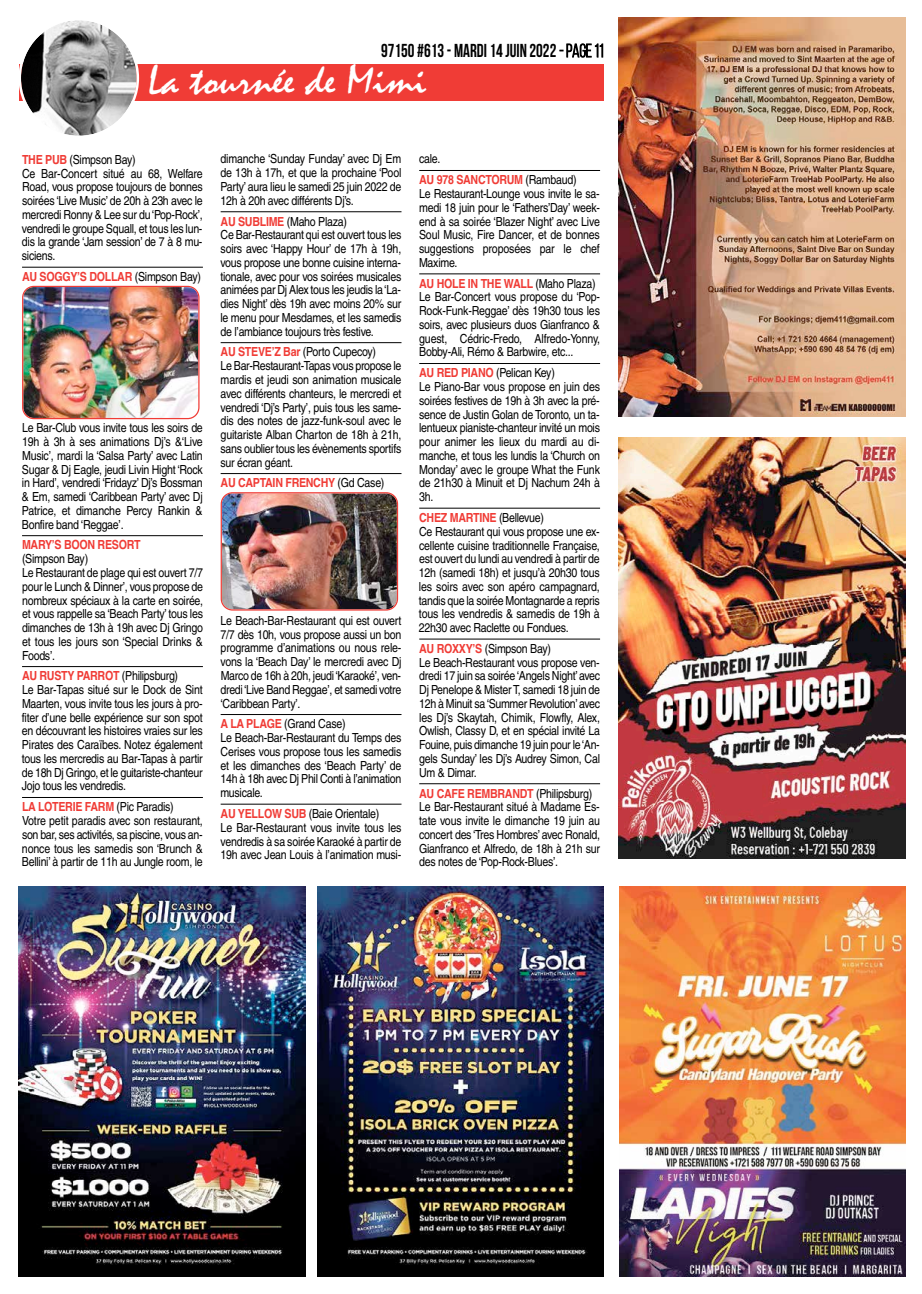
<style>
.page{position:relative;width:922px;height:1294px;background:#fff}
.page>*{position:absolute;margin:0;border:0;box-sizing:border-box;transform-origin:0 0}
.t1{font:42.25px "Mistral";color:#fff;scale:1.07 1}
.t2{font:700 18.75px "Bebas Neue";color:#000;scale:.9 1}
.t3{font:12.5px/13.8px "Helvetica";letter-spacing:-.025em;color:#000;scale:.85 1}
.t4{font:700 12.5px "Helvetica";letter-spacing:-.025em;color:#f03c36;scale:.85 1}
.s1{font-weight:400}
.s2{font-weight:700;color:#f03c36}
.s3{font-weight:400;color:#000}
</style>
<div class="page">
<div style="left:19px;top:64px;width:584px;height:36px;background:#f03c36"></div>
<svg style="left:19px;top:20px;width:120px;height:116px"></svg>
<svg style="left:559px;top:43px;width:44px;height:15px"></svg>
<img style="left:619px;top:886px;width:285px;height:390px">
<img style="left:19px;top:886px;width:286px;height:390px">
<img style="left:317px;top:886px;width:286px;height:390px">
<img style="left:618px;top:437px;width:286px;height:421px">
<img style="left:618px;top:18px;width:286px;height:398px">
<hr style="left:22px;top:267px;width:181px;height:1px;background:#000">
<hr style="left:22px;top:535px;width:181px;height:1px;background:#000">
<hr style="left:22px;top:666px;width:181px;height:1px;background:#000">
<hr style="left:22px;top:797px;width:181px;height:1px;background:#000">
<hr style="left:220px;top:211px;width:181px;height:1px;background:#000">
<hr style="left:220px;top:342px;width:181px;height:1px;background:#000">
<hr style="left:220px;top:473px;width:181px;height:1px;background:#000">
<hr style="left:220px;top:714px;width:181px;height:1px;background:#000">
<hr style="left:220px;top:803px;width:181px;height:1px;background:#000">
<hr style="left:419px;top:170px;width:181px;height:1px;background:#000">
<hr style="left:419px;top:273px;width:181px;height:1px;background:#000">
<hr style="left:419px;top:363px;width:181px;height:1px;background:#000">
<hr style="left:419px;top:508px;width:181px;height:1px;background:#000">
<hr style="left:419px;top:638px;width:181px;height:1px;background:#000">
<hr style="left:419px;top:783px;width:181px;height:1px;background:#000">
<img style="left:220px;top:492px;width:178px;height:118px">
<img style="left:22px;top:286px;width:177px;height:133px">
<h2 class="t2" style="left:381px;top:41px;width:249px">97150 #613- MARDI14 JUIN 2022 <span class="s1">-page11</span></h2>
<h1 class="t1" style="left:148px;top:57px;width:262px">La tournée de Mimi</h1>
<p class="t3" style="left:22px;top:152px;width:214px"><span class="s2">THE PUB</span> (Simpson Bay)<br>Ce Bar-Concert situé au 68, Welfare<br>Road, vous propose toujours de bonnes soirées ‘Live Music’ de 20h à 23h avec le mercredi Ronny &amp; Lee sur du‘Pop-Rock’, vendredi le groupe Squall, et tous les lun&shy;dis la grande ‘Jam session’ de 7 à 8 mu&shy;siciens.</p>
<p class="t4" style="left:22px;top:266px;width:212px">AU SOGGY’S DOLLAR <span class="s3">(Simpson Bay)</span></p>
<p class="t3" style="left:22px;top:421px;width:214px;text-align:justify">Le Bar-Club vous invite tous les soirs de 19h à 3h à ses animations Dj’s &amp;‘Live Music’, mardi la ‘Salsa Party’ avec Latin Sugar &amp; Dj Eagle, jeudi Livin Hight ‘Rock in Hard’, vendredi ‘Fridayz’ Dj’s Bossman &amp; Em, samedi ‘Caribbean Party’ avec Dj Patrice, et dimanche Percy Rankin &amp; Bonfire band ‘Reggae’.</p>
<p class="t4" style="left:22px;top:535px;width:141px">MARY’S BOON RESORT</p>
<p class="t3" style="left:22px;top:552px;width:214px">(Simpson Bay)<br>Le Restaurant de plage qui est ouvert 7/7 pour le Lunch &amp; Dinner’, vous propose de nombreux spéciaux à la carte en soirée, et vous rappelle sa ‘Beach Party’ tous les dimanches de 13h à 19h avec Dj Gringo et tous les jours son ‘Special Drinks &amp;<br>Foods’.</p>
<p class="t3" style="left:22px;top:669px;width:214px"><span class="s2">AU RUSTY PARROT</span> (Philipsburg)<br>Le Bar-Tapas situé sur le Dock de Sint Maarten, vous invite tous les jours à pro&shy;fiter d’une belle expérience sur son spot en découvrant les histoires vraies sur les Pirates des Caraïbes. Notez également tous les mercredis au Bar-Tapas à partir de 18h Dj Gringo, et le guitariste-chanteur Jojo tous les vendredis.</p>
<p class="t3" style="left:22px;top:800px;width:214px"><span class="s2">LA LOTERIE FARM</span> (Pic Paradis)<br>Votre petit paradis avec son restaurant, son bar, ses activités, sa piscine, vous an&shy;nonce tous les samedis son ‘Brunch &amp; Bellini’ à partir de 11h au Jungle room, le</p>
<p class="t3" style="left:220px;top:152px;width:214px;text-align:justify">dimanche ‘Sunday Funday’ avec Dj Em de 13h à 17h, et que la prochaine ‘Pool Party’ aura lieu le samedi 25 juin 2022 de 12h à 20h avec différents Dj’s.</p>
<p class="t3" style="left:220px;top:214px;width:214px"><span class="s2">AU SUBLIME</span> (Maho Plaza)<br>Ce Bar-Restaurant qui est ouvert tous les soirs avec ‘Happy Hour’ de 17h à 19h, vous propose une bonne cuisine interna&shy;tionale, avec pour vos soirées musicales animées par Dj Alex tous les jeudis la‘La&shy;dies Night’ dès 19h avec moins 20% sur le menu pour Mesdames, et les samedis de l’ambiance toujours très festive.</p>
<p class="t3" style="left:220px;top:345px;width:214px"><span class="s2">AU STEVE’Z Bar</span> (Porto Cupecoy)<br>Le Bar-Restaurant-Tapas vous propose le mardis et jeudi son animation musicale avec différents chanteurs, le mercredi et vendredi ‘Dj’s Party’, puis tous les same&shy;dis des notes de jazz-funk-soul avec le guitariste Alban Charton de 18h à 21h, sans oublier tous les évènements sportifs sur écran géant.</p>
<p class="t4" style="left:220px;top:473px;width:194px">AU CAPTAIN FRENCHY <span class="s3">(Gd Case)</span></p>
<p class="t3" style="left:220px;top:613px;width:214px;text-align:justify">Le Beach-Bar-Restaurant qui est ouvert 7/7 dès 10h, vous propose aussi un bon programme d’animations ou nous rele&shy;vons la ‘Beach Day’ le mercredi avec Dj Marco de 16h à 20h, jeudi ‘Karaoké’, ven&shy;dredi ‘Live Band Reggae’, et samedi votre ‘Caribbean Party’.</p>
<p class="t3" style="left:220px;top:717px;width:214px"><span class="s2">A LA PLAGE</span> (Grand Case)<br>Le Beach-Bar-Restaurant du Temps des<br>Cerises vous propose tous les samedis et les dimanches des ‘Beach Party’ de<br>14h à 18h avec Dj Phil Conti à l’animation musicale.</p>
<p class="t3" style="left:220px;top:806px;width:214px"><span class="s2">AU YELLOW SUB</span> (Baie Orientale)<br>Le Bar-Restaurant vous invite tous les vendredis à sa soirée Karaoké à partir de 19h avec Jean Louis à l’animation musi-</p>
<p class="t3" style="left:419px;top:149px;width:186px;line-height:20.9px">cale.<br><span class="s2">AU 978 SANCTORUM</span> (Rambaud)</p>
<p class="t3" style="left:419px;top:187px;width:214px;text-align:justify">Le Restaurant-Lounge vous invite le sa&shy;medi 18 juin pour le ‘Fathers’Day’ week&shy;end à sa soirée ‘Blazer Night’ avec Live Soul Music, Fire Dancer, et de bonnes suggestions proposées par le chef Maxime.</p>
<p class="t3" style="left:419px;top:276px;width:214px"><span class="s2">AU HOLE IN THE WALL</span> (Maho Plaza)<br>Le Bar-Concert vous propose du ‘Pop-Rock-Funk-Reggae’ dès 19h30 tous les soirs, avec plusieurs duos Gianfranco &amp; guest, Cédric-Fredo, Alfredo-Yonny, Bobby-Ali, Rémo &amp; Barbwire, etc...</p>
<p class="t3" style="left:419px;top:366px;width:214px"><span class="s2">AU RED PIANO</span> (Pelican Key)<br>Le Piano-Bar vous propose en juin des soirées festives de 19h à 3h avec la pré&shy;sence de Justin Golan de Toronto, un ta&shy;lentueux pianiste-chanteur invité un mois pour animer les lieux du mardi au di&shy;manche, et tous les lundis la ‘Church on Monday’ avec le groupe What the Funk de 21h30 à Minuit et Dj Nachum 24h à 3h.</p>
<p class="t3" style="left:419px;top:510px;width:214px"><span class="s2">CHEZ MARTINE</span> (Bellevue)<br>Ce Restaurant qui vous propose une ex&shy;cellente cuisine traditionnelle Française, est ouvert du lundi au vendredi à partir de 12h (samedi 18h) et jusqu’à 20h30 tous les soirs avec son apéro campagnard, tandis que la soirée Montagnarde a repris tous les vendredis &amp; samedis de 19h à 22h30 avec Raclette ou Fondues.</p>
<p class="t3" style="left:419px;top:641px;width:214px"><span class="s2">AU ROXXY’S</span> (Simpson Bay)<br>Le Beach-Restaurant vous propose ven&shy;dredi 17 juin sa soirée‘Angels Night’avec Dj Penelope &amp; Mister T, samedi 18 juin de 12h à Minuit sa‘Summer Revolution’avec les Dj’s Skaytah, Chimik, Flowfly, Alex, Owlish, Classy D, et en spécial invité La Fouine, puis dimanche 19 juin pour le‘An&shy;gels Sunday’ les Dj’s Audrey Simon, Cal Um &amp; Dimar.</p>
<p class="t3" style="left:419px;top:786px;width:214px"><span class="s2">AU CAFE REMBRANDT</span> (Philipsburg)<br>Le Bar-Restaurant situé à Madame Es&shy;tate vous invite le dimanche 19 juin au concert des ‘Tres Hombres’ avec Ronald, Gianfranco et Alfredo, de 18h à 21h sur des notes de ‘Pop-Rock-Blues’.</p>
</div>
